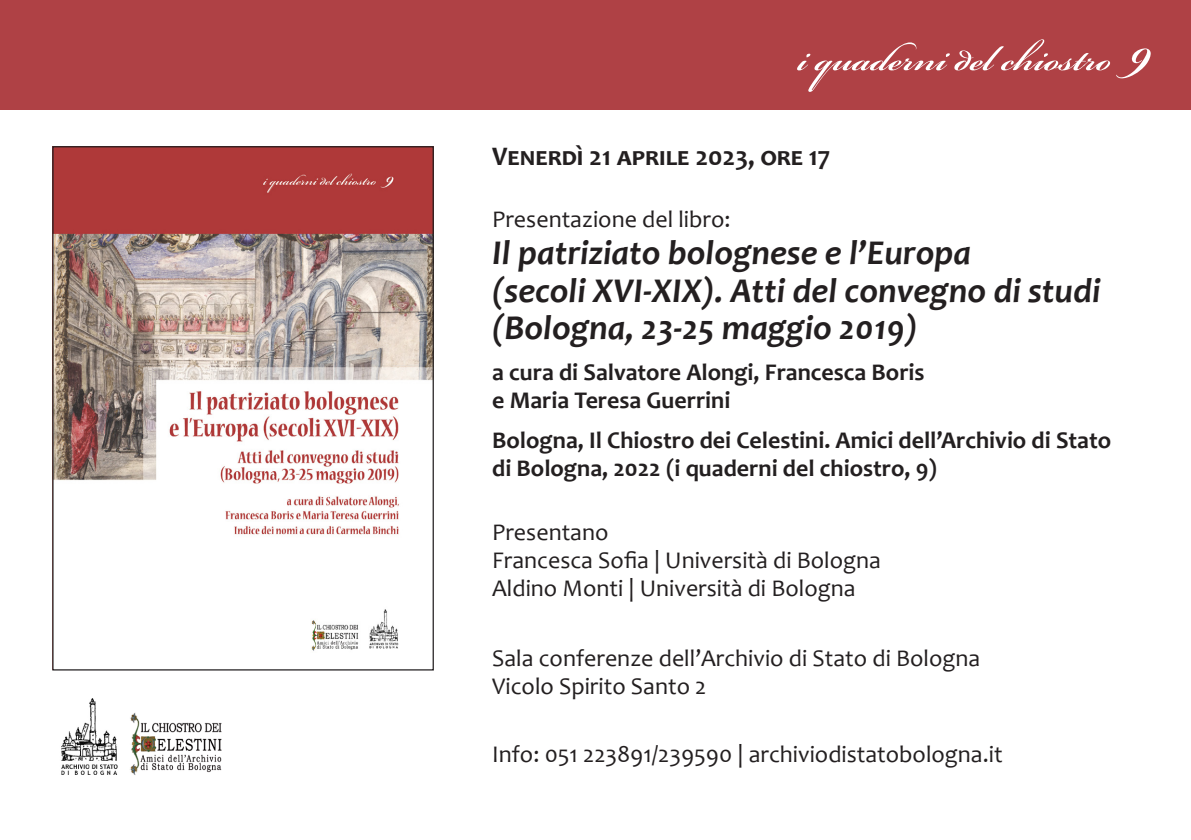
<style>
.page{position:relative;width:1191px;height:840px;background:#fff}
.page>*{position:absolute;margin:0;border:0;box-sizing:border-box;transform-origin:0 0}
.t1{font:600 53.8px "Bickham Script Pro";color:#fff}
.t2{font:italic 700 35px/37.6px "Candara";color:#231f20}
.t3{font:700 26.8px "Candara";color:#231f20}
.t4{font:24px "Candara";color:#231f20}
.t5{font:700 24px/28px "Candara";color:#231f20}
.s1{font-size:80.6px}
</style>
<div class="page">
<div style="left:0;top:0;width:1191px;height:110px;background:#af4145"></div>
<img style="left:54px;top:148px;width:378px;height:503px">
<img style="left:130px;top:713px;width:92px;height:61px">
<img style="left:61px;top:698px;width:57px;height:76px">
<p class="t1" style="left:797px;top:20px;width:355px">i quaderni del chiostro <span class="s1">9</span></p>
<p class="t3" style="left:492px;top:140px;width:340px">Venerdì 21 aprile 2023, ore 17</p>
<p class="t4" style="left:492px;top:203px;width:240px">Presentazione del libro:</p>
<p class="t2" style="left:492px;top:233px;width:480px">Il patriziato bolognese e l’Europa</p>
<p class="t2" style="left:492px;top:271px;width:609px">(secoli XVI-XIX). Atti del convegno di studi (Bologna, 23-25 maggio 2019)</p>
<p class="t5" style="left:492px;top:357px;width:434px">a cura di Salvatore Alongi, Francesca Boris e Maria Teresa Guerrini</p>
<p class="t5" style="left:492px;top:425px;width:620px">Bologna, Il Chiostro dei Celestini. Amici dell’Archivio di Stato</p>
<p class="t5" style="left:492px;top:453px;width:446px">di Bologna, 2022 (i quaderni del chiostro, 9)</p>
<p class="t4" style="left:492px;top:516px;width:118px">Presentano</p>
<p class="t4" style="left:492px;top:544px;width:390px">Francesca Sofia | Università di Bologna</p>
<p class="t4" style="left:492px;top:572px;width:365px">Aldino Monti | Università di Bologna</p>
<p class="t4" style="left:492px;top:642px;width:489px">Sala conferenze dell’Archivio di Stato di Bologna</p>
<p class="t4" style="left:492px;top:670px;width:216px">Vicolo Spirito Santo 2</p>
<p class="t4" style="left:492px;top:738px;width:512px">Info: 051 223891/239590 | archiviodistatobologna.it</p>
</div>
